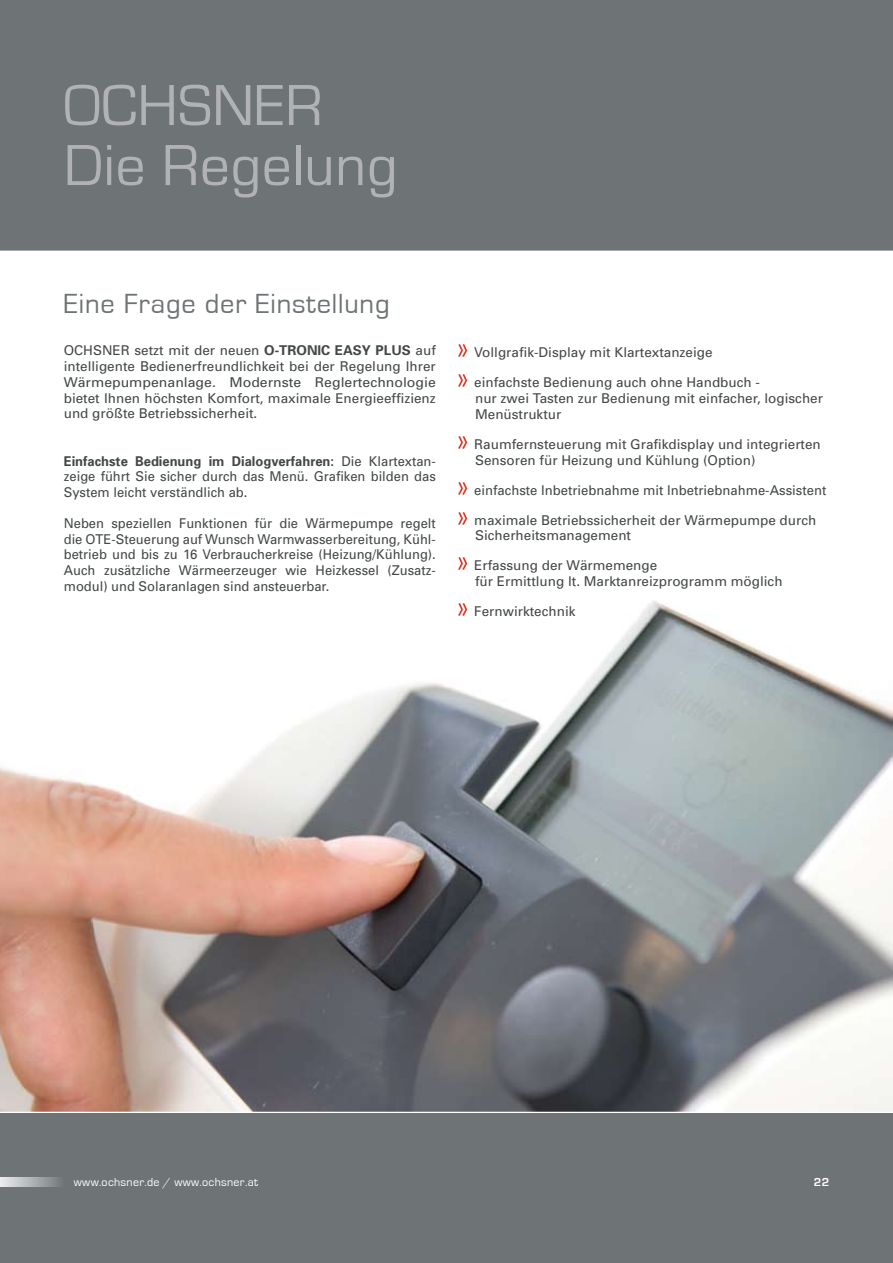
<style>
.page{position:relative;width:893px;height:1263px;background:#fff}
.page>*{position:absolute;margin:0;border:0;box-sizing:border-box;transform-origin:0 0}
.t1{font:60px/60px "Eurostile";letter-spacing:.01em;color:#b1b2b3}
.t2{font:28.5px "Eurostile";letter-spacing:.03em;color:#6e7375}
.t3{font:13.5px/15.8px "Univers";color:#434748}
.t4{font:13.5px/15.8px "Univers";color:#434748;text-align:justify;scale:.96 1}
.t5{font:12px "Eurostile";letter-spacing:.025em;color:#fff}
.t6{font:700 12px "Eurostile";color:#fff}
.s1{font-weight:700}
.s2{font-family:"Eurostile T";font-size:25.5px;color:#da230e}
</style>
<div class="page">
<div style="left:0;top:0;width:893px;height:250px;background:#6e7375"></div>
<div style="left:0;top:1113px;width:893px;height:150px;background:#6e7375"></div>
<svg style="left:0;top:1178px;width:60px;height:8px"></svg>
<img style="left:0;top:600px;width:893px;height:512px">
<h1 class="t1" style="left:64px;top:77px;width:335px">OCHSNER<br>Die Regelung</h1>
<h2 class="t2" style="left:64px;top:289px;width:327px">Eine Frage der Einstellung</h2>
<p class="t3" style="left:64px;top:342px;width:322px">OCHSNER setzt mit der neuen <span class="s1">O-Tronic Easy plus</span></p>
<p class="t3" style="left:64px;top:342px;width:374px;text-align:justify;text-indent:352px">auf intelligente Bedienerfreundlichkeit bei der Regelung Ihrer Wärmepumpenanlage. Modernste Reglertechnologie bietet Ihnen höchsten Komfort, maximale Energieeffizienz und größte Betriebssicherheit.</p>
<p class="t4" style="left:64px;top:453px;width:389px"><span class="s1">Einfachste Bedienung im Dialogverfahren:</span> Die Klartextan&shy;zeige führt Sie sicher durch das Menü. Grafiken bilden das System leicht verständlich ab.</p>
<p class="t4" style="left:64px;top:515px;width:389px">Neben speziellen Funktionen für die Wärmepumpe regelt die OTE-Steuerung auf Wunsch Warmwasserbereitung, Kühl&shy;betrieb und bis zu 16 Verbraucherkreise (Heizung/Kühlung).<br>Auch zusätzliche Wärmeerzeuger wie Heizkessel (Zusatz&shy;modul) und Solaranlagen sind ansteuerbar.</p>
<p class="t3" style="left:457px;top:344px;width:257px"><span class="s2">»</span> Vollgrafik-Display mit Klartextanzeige</p>
<p class="t3" style="left:475px;top:374px;width:349px;text-indent:-18px"><span class="s2">»</span> einfachste Bedienung auch ohne Handbuch -<br>nur zwei Tasten zur Bedienung mit einfacher, logischer<br>Menüstruktur</p>
<p class="t3" style="left:475px;top:436px;width:347px;text-indent:-18px"><span class="s2">»</span> Raumfernsteuerung mit Grafikdisplay und integrierten<br>Sensoren für Heizung und Kühlung (Option)</p>
<p class="t3" style="left:457px;top:482px;width:371px"><span class="s2">»</span> einfachste Inbetriebnahme mit Inbetriebnahme-Assistent</p>
<p class="t3" style="left:475px;top:512px;width:343px;text-indent:-18px"><span class="s2">»</span> maximale Betriebssicherheit der Wärmepumpe durch<br>Sicherheitsmanagement</p>
<p class="t3" style="left:475px;top:557px;width:309px;text-indent:-18px"><span class="s2">»</span> Erfassung der Wärmemenge<br>für Ermittlung lt. Marktanreizprogramm möglich</p>
<p class="t3" style="left:457px;top:603px;width:120px"><span class="s2">»</span> Fernwirktechnik</p>
<p class="t5" style="left:74px;top:1175px;width:186px">www.ochsner.de / www.ochsner.at</p>
<p class="t6" style="left:814px;top:1175px;width:17px">22</p>
</div>
